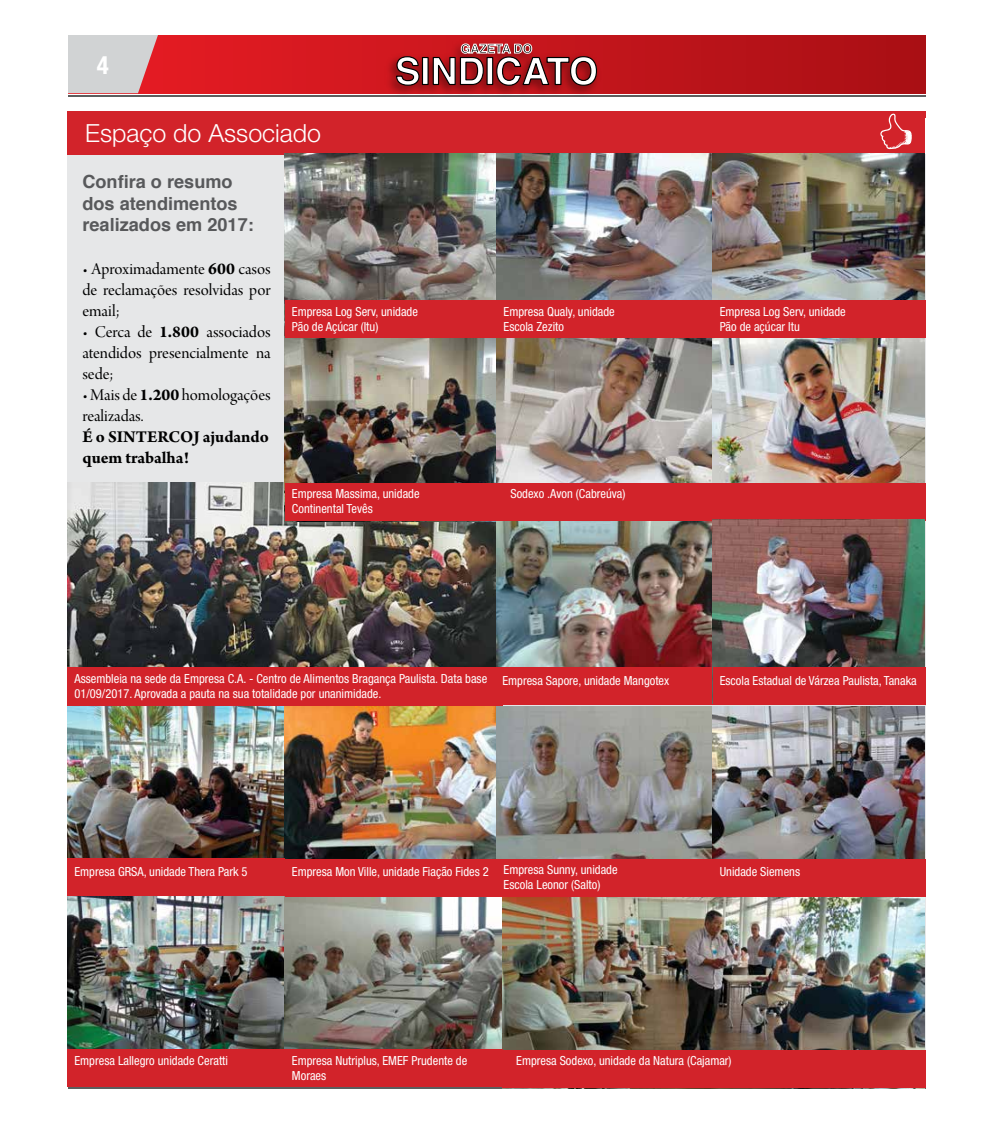
<style>
.page{position:relative;width:993px;height:1124px;background:#fff}
.page>*{position:absolute;margin:0;border:0;box-sizing:border-box;transform-origin:0 0}
.t1{font:300 25px "Helvetica Neue LT Std";color:#fff}
.t2{font:700 condensed 25px "Helvetica Neue LT Std";color:#fff}
.t3{font:700 18.12px/21.8px "Helvetica";color:#58595b}
.t4{font:17.5px/21px "Arno Pro Display";letter-spacing:-.005em;color:#000;text-align:justify}
.t5{font:700 17.5px/21px "Arno Pro";color:#000}
.t6{font:condensed 12.5px/15px "Helvetica Neue LT Pro";color:#fff}
.s1{font-family:"Arno Pro";font-weight:700}
</style>
<div class="page">
<hr style="left:68px;top:1086px;width:857px;height:2px;background:#5d5e5e">
<svg style="left:163px;top:35px;width:762px;height:58px;background:#c4151b"></svg>
<hr style="left:68px;top:95px;width:857px;height:2px;background:#5d5e5e">
<img style="left:382px;top:36px;width:222px;height:58px">
<svg style="left:395px;top:56px;width:25px;height:30px"></svg>
<div style="left:422px;top:57px;width:6px;height:27px;background:#fff"></div>
<div style="left:422px;top:57px;width:6px;height:28px;border:1px solid #000"></div>
<svg style="left:432px;top:43px;width:165px;height:43px"></svg>
<svg style="left:68px;top:35px;width:95px;height:58px;background:#d3b5b8"></svg>
<div style="left:67px;top:154px;width:858px;height:931px;background:#e6e7e8"></div>
<div style="left:68px;top:111px;width:856px;height:43px;background:#d2232a"></div>
<svg style="left:880px;top:113px;width:31px;height:36px"></svg>
<img style="left:67px;top:482px;width:429px;height:184px">
<img style="left:285px;top:153px;width:211px;height:368px">
<img style="left:496px;top:153px;width:216px;height:514px">
<img style="left:712px;top:153px;width:212px;height:146px">
<img style="left:67px;top:706px;width:216px;height:342px">
<img style="left:712px;top:337px;width:212px;height:145px">
<img style="left:285px;top:706px;width:216px;height:342px">
<img style="left:496px;top:706px;width:428px;height:152px">
<img style="left:502px;top:896px;width:422px;height:192px">
<div style="left:67px;top:666px;width:435px;height:39px;background:#d2232a"></div>
<div style="left:285px;top:299px;width:217px;height:38px;background:#d2232a"></div>
<div style="left:496px;top:299px;width:217px;height:38px;background:#d2232a"></div>
<div style="left:712px;top:299px;width:213px;height:38px;background:#d2232a"></div>
<div style="left:67px;top:858px;width:218px;height:37px;background:#d2232a"></div>
<div style="left:285px;top:482px;width:217px;height:38px;background:#d2232a"></div>
<div style="left:496px;top:482px;width:429px;height:38px;background:#d2232a"></div>
<div style="left:67px;top:1048px;width:218px;height:38px;background:#d2232a"></div>
<div style="left:496px;top:667px;width:217px;height:38px;background:#d2232a"></div>
<div style="left:285px;top:858px;width:217px;height:38px;background:#d2232a"></div>
<div style="left:496px;top:858px;width:217px;height:38px;background:#d2232a"></div>
<div style="left:712px;top:858px;width:213px;height:38px;background:#d2232a"></div>
<div style="left:285px;top:1048px;width:217px;height:38px;background:#d2232a"></div>
<div style="left:502px;top:1049px;width:423px;height:38px;background:#d2232a"></div>
<img style="left:712px;top:519px;width:212px;height:148px">
<div style="left:712px;top:667px;width:213px;height:38px;background:#d2232a"></div>
<h1 class="t2" style="left:97px;top:50px;width:13px">4</h1>
<h1 class="t1" style="left:85px;top:118px;width:237px">Espaço do Associado</h1>
<h2 class="t3" style="left:82px;top:171px;width:173px">Confira o resumo dos atendimentos realizados em 2017:</h2>
<h3 class="t4" style="left:82px;top:260px;width:190px">• Aproximadamente <span class="s1">600</span> casos de reclamações resolvidas por email;</h3>
<h3 class="t4" style="left:82px;top:323px;width:190px">• Cerca de <span class="s1">1.800</span> associados atendidos presencialmente na sede;</h3>
<h3 class="t4" style="left:82px;top:386px;width:190px">• Mais de <span class="s1">1.200</span> homologações realizadas.</h3>
<h3 class="t5" style="left:82px;top:427px;width:188px">É o SINTERCOJ ajudando quem trabalha!</h3>
<p class="t6" style="left:292px;top:303px;width:127px">Empresa Log Serv, unidade<br>Pão de Açúcar (Itu)</p>
<p class="t6" style="left:503px;top:303px;width:113px">Empresa Qualy, unidade<br>Escola Zezito</p>
<p class="t6" style="left:719px;top:303px;width:127px">Empresa Log Serv, unidade<br>Pão de açúcar Itu</p>
<p class="t6" style="left:292px;top:486px;width:129px">Empresa Massima, unidade<br>Continental Tevês</p>
<p class="t6" style="left:510px;top:486px;width:116px">Sodexo .Avon (Cabreúva)</p>
<p class="t6" style="left:74px;top:670px;width:414px">Assembleia na sede da Empresa C.A. - Centro de Alimentos Bragança Paulista. Data base<br>01/09/2017. Aprovada a pauta na sua totalidade por unanimidade.</p>
<p class="t6" style="left:502px;top:672px;width:168px">Empresa Sapore, unidade Mangotex</p>
<p class="t6" style="left:719px;top:672px;width:198px">Escola Estadual de Várzea Paulista, Tanaka</p>
<p class="t6" style="left:74px;top:863px;width:175px">Empresa GRSA, unidade Thera Park 5</p>
<p class="t6" style="left:503px;top:865px;width:115px;line-height:12.5px;text-indent:-211px">Empresa Mon Ville, unidade Fiação Fides 2 Empresa Sunny, unidade<br>Escola Leonor (Salto)</p>
<p class="t6" style="left:719px;top:863px;width:82px">Unidade Siemens</p>
<p class="t6" style="left:74px;top:1052px;width:155px">Empresa Lallegro unidade Ceratti</p>
<p class="t6" style="left:292px;top:1052px;width:177px">Empresa Nutriplus, EMEF Prudente de<br>Moraes</p>
<p class="t6" style="left:516px;top:1052px;width:217px">Empresa Sodexo, unidade da Natura (Cajamar)</p>
</div>
